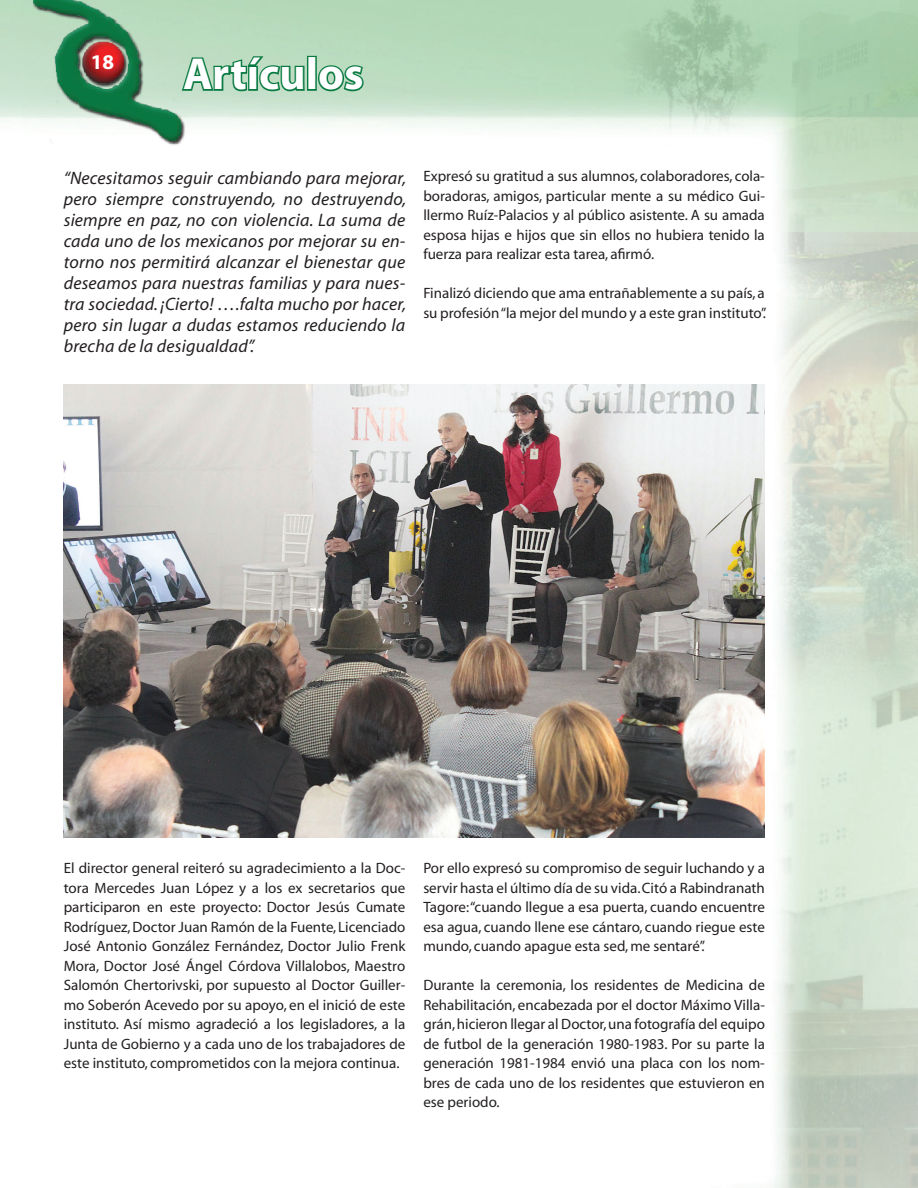
<style>
.page{position:relative;width:918px;height:1188px;background:#fff}
.page>*{position:absolute;margin:0;border:0;box-sizing:border-box;transform-origin:0 0}
.t1{font:700 45px "Myriad";color:#fff}
.t2{font:700 21px "Myriad";color:#fff}
.t3{font:italic 18px/21px "Myriad";letter-spacing:.01em;color:#231f20;text-align:justify}
.t4{font:15px/19.5px "Myriad";color:#231f20;text-align:justify}
</style>
<div class="page">
<img style="left:0;top:0;width:918px;height:1188px">
<img style="left:22px;top:0;width:171px;height:152px">
<img style="left:64px;top:385px;width:701px;height:453px">
<svg style="left:180px;top:54px;width:126px;height:39px;background:#7db994"></svg>
<div style="left:307px;top:56px;width:10px;height:35px;border:3px solid #097b42"></div>
<svg style="left:317px;top:64px;width:48px;height:29px"></svg>
<h2 class="t2" style="left:91px;top:51px;width:25px">18</h2>
<h1 class="t1" style="left:183px;top:51px;width:182px">Artículos</h1>
<p class="t3" style="left:64px;top:168px;width:344px">“Necesitamos seguir cambiando para mejorar, pero siempre construyendo, no destruyendo, siempre en paz, no con violencia. La suma de cada uno de los mexicanos por mejorar su en&shy;torno nos permitirá alcanzar el bienestar que deseamos para nuestras familias y para nues&shy;tra sociedad. ¡Cierto! ….falta mucho por hacer, pero sin lugar a dudas estamos reduciendo la brecha de la desigualdad”.</p>
<p class="t4" style="left:423px;top:167px;width:343px">Expresó su gratitud a sus alumnos, colaboradores, cola&shy;boradoras, amigos, particular mente a su médico Gui&shy;llermo Ruíz-Palacios y al público asistente. A su amada esposa hijas e hijos que sin ellos no hubiera tenido la fuerza para realizar esta tarea, afirmó.</p>
<p class="t4" style="left:423px;top:284px;width:345px">Finalizó diciendo que ama entrañablemente a su país, a su profesión “la mejor del mundo y a este gran instituto”.</p>
<p class="t4" style="left:64px;top:859px;width:343px">El director general reiteró su agradecimiento a la Doc&shy;tora Mercedes Juan López y a los ex secretarios que participaron en este proyecto: Doctor Jesús Cumate Rodríguez, Doctor Juan Ramón de la Fuente, Licenciado José Antonio González Fernández, Doctor Julio Frenk Mora, Doctor José Ángel Córdova Villalobos, Maestro Salomón Chertorivski, por supuesto al Doctor Guiller&shy;mo Soberón Acevedo por su apoyo, en el inició de este instituto. Así mismo agradeció a los legisladores, a la Junta de Gobierno y a cada uno de los trabajadores de este instituto, comprometidos con la mejora continua.</p>
<p class="t4" style="left:423px;top:859px;width:343px">Por ello expresó su compromiso de seguir luchando y a servir hasta el último día de su vida. Citó a Rabindranath Tagore: “cuando llegue a esa puerta, cuando encuentre esa agua, cuando llene ese cántaro, cuando riegue este mundo, cuando apague esta sed, me sentaré”.</p>
<p class="t4" style="left:423px;top:976px;width:343px">Durante la ceremonia, los residentes de Medicina de Rehabilitación, encabezada por el doctor Máximo Villa&shy;grán, hicieron llegar al Doctor, una fotografía del equipo de futbol de la generación 1980-1983. Por su parte la generación 1981-1984 envió una placa con los nom&shy;bres de cada uno de los residentes que estuvieron en ese periodo.</p>
</div>
